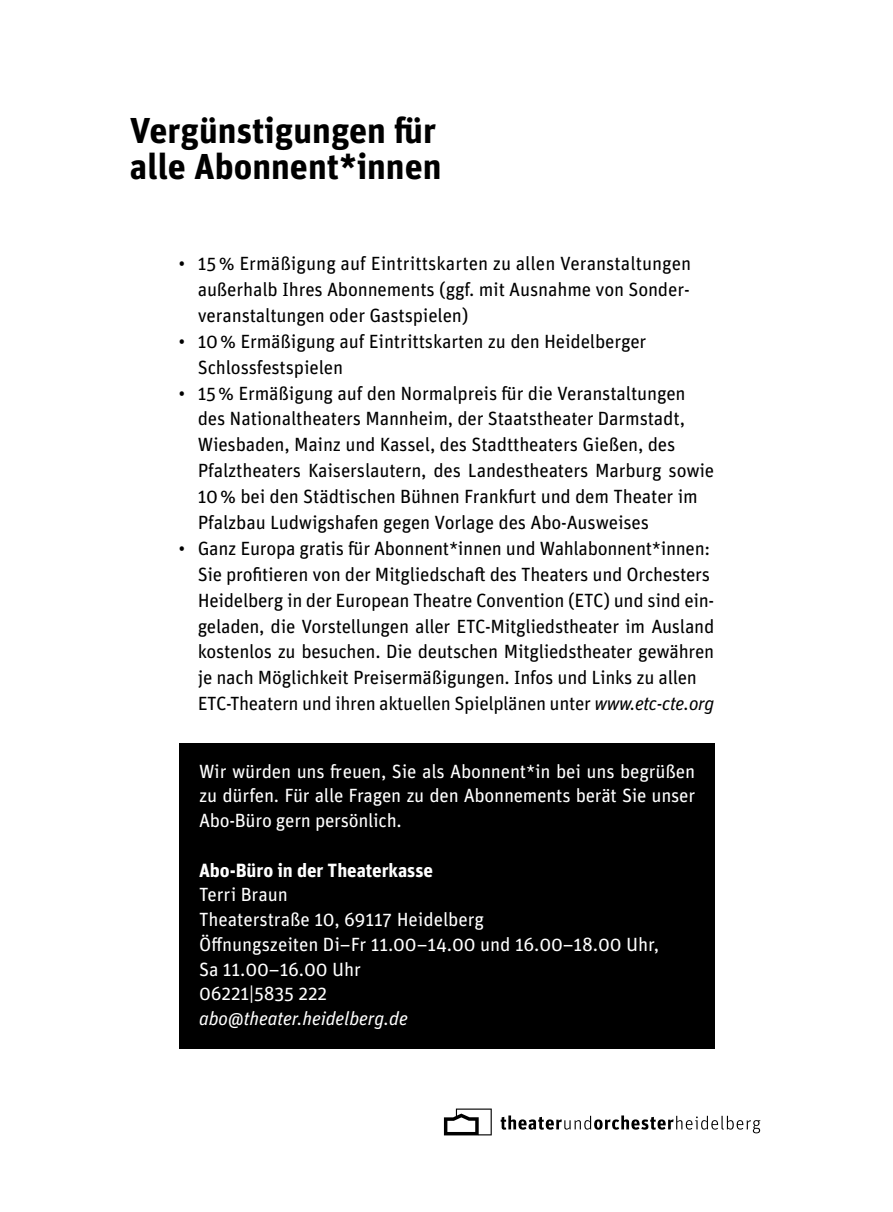
<style>
.page{position:relative;width:893px;height:1212px;background:#fff}
.page>*{position:absolute;margin:0;border:0;box-sizing:border-box;transform-origin:0 0}
.t1{font:700 36px/36px "Unit Pro";color:#000}
.t2{font:19.12px/25.9px "Unit Pro";letter-spacing:-.01em;color:#000}
.t3{font:19.12px/24.8px "Unit Pro";letter-spacing:-.005em;color:#fff;text-align:justify}
.t4{font:700 19.12px "Unit Pro";letter-spacing:-.005em;color:#fff}
.t5{font:italic 19.12px "Unit Pro";letter-spacing:-.005em;color:#fff}
.s1{font-style:italic}
</style>
<div class="page">
<svg style="left:501px;top:1115px;width:259px;height:18px"></svg>
<svg style="left:444px;top:1108px;width:48px;height:27px"></svg>
<div style="left:179px;top:743px;width:535px;height:306px;background:#000"></div>
<h1 class="t1" style="left:130px;top:111px;width:313px">Vergünstigungen für alle Abonnent*innen</h1>
<p class="t2" style="left:198px;top:250px;width:495px;text-align:justify;text-indent:-19px">• 15% Ermäßigung auf Eintrittskarten zu allen Veranstaltungen außerhalb Ihres Abonnements (ggf. mit Ausnahme von Sonder&shy;veranstaltungen oder Gastspielen)</p>
<p class="t2" style="left:198px;top:327px;width:450px;text-indent:-19px">• 10% Ermäßigung auf Eintrittskarten zu den Heidelberger<br>Schlossfestspielen</p>
<p class="t2" style="left:198px;top:379px;width:518px;text-indent:-19px">• 15% Ermäßigung auf den Normalpreis für die Veranstaltungen des Nationaltheaters Mannheim, der Staatstheater Darmstadt, Wiesbaden, Mainz und Kassel, des Stadttheaters Gießen, des Pfalztheaters Kaiserslautern, des Landestheaters Marburg sowie 10% bei den Städtischen Bühnen Frankfurt und dem Theater im Pfalzbau Ludwigshafen gegen Vorlage des Abo-Ausweises</p>
<p class="t2" style="left:198px;top:534px;width:518px;text-indent:-19px">• Ganz Europa gratis für Abonnent*innen und Wahlabonnent*innen:<br>Sie profitieren von der Mitgliedschaft des Theaters und Orchesters Heidelberg in der European Theatre Convention (ETC) und sind ein&shy;geladen, die Vorstellungen aller ETC-Mitgliedstheater im Ausland kostenlos zu besuchen. Die deutschen Mitgliedstheater gewähren je nach Möglichkeit Preisermäßigungen. Infos und Links zu allen ETC-Theatern und ihren aktuellen Spielplänen unter <span class="s1">www.etc-cte.org</span></p>
<p class="t3" style="left:199px;top:758px;width:498px">Wir würden uns freuen, Sie als Abonnent*in bei uns begrüßen zu dürfen. Für alle Fragen zu den Abonnements berät Sie unser Abo-Büro gern persönlich.</p>
<p class="t4" style="left:199px;top:856px;width:236px">Abo-Büro in der Theaterkasse</p>
<p class="t3" style="left:199px;top:881px;width:461px;text-align:left">Terri Braun<br>Theaterstraße 10, 69117 Heidelberg<br>Öffnungszeiten Di–Fr 11.00–14.00 und 16.00–18.00 Uhr,<br>Sa 11.00–16.00 Uhr<br>06221|5835 222</p>
<p class="t5" style="left:199px;top:1005px;width:210px">abo@theater.heidelberg.de</p>
</div>
